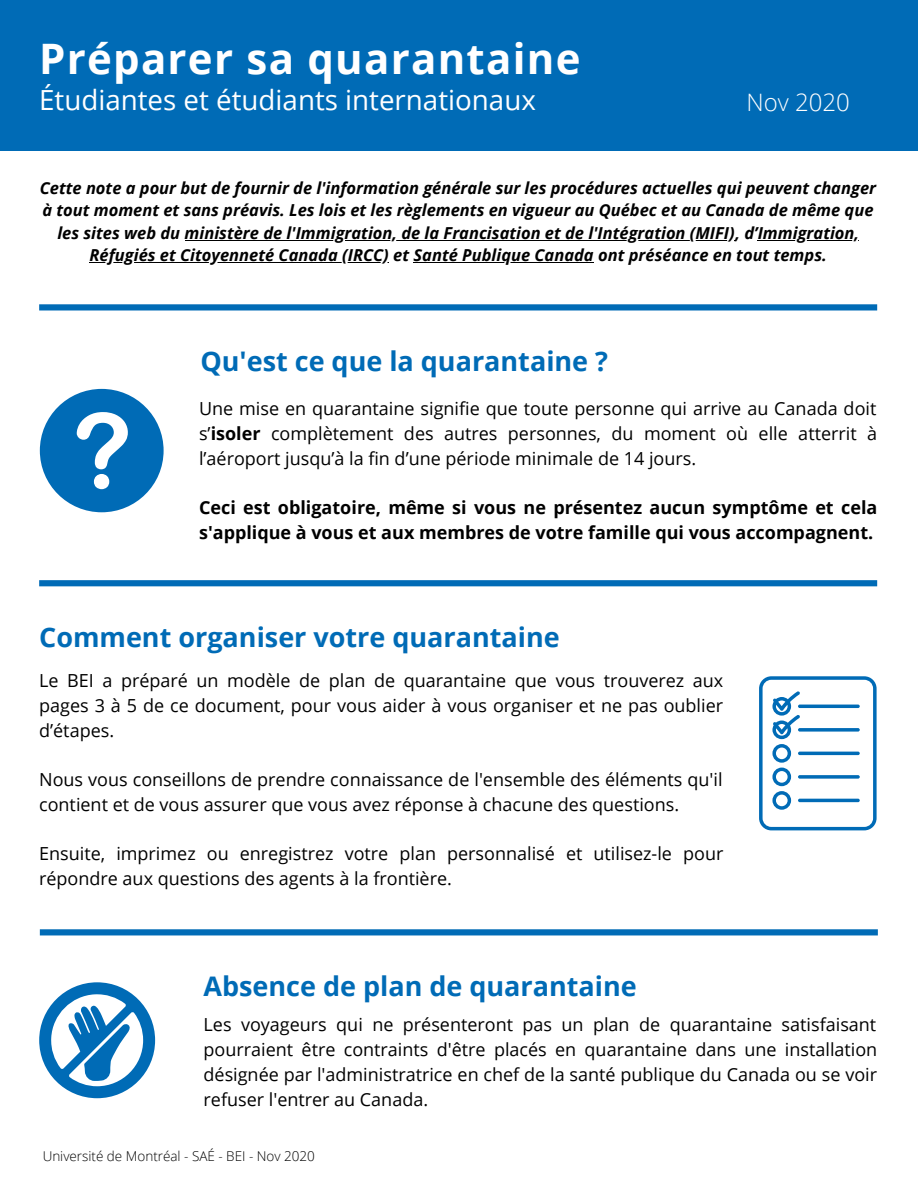
<style>
.page{position:relative;width:918px;height:1188px;background:#fff}
.page>*{position:absolute;margin:0;border:0;box-sizing:border-box;transform-origin:0 0}
.t1{font:700 42px "Open Sans";letter-spacing:.03em;color:#fff}
.t2{font:27.75px "Open Sans";color:#fff}
.t3{font:700 27px "Open Sans";color:#006bb6}
.t4{font:300 24px "Open Sans";color:#fff}
.t5{font:18px/24.8px "Open Sans";color:#000;text-align:justify}
.t6{font:700 18px/24.8px "Open Sans";color:#000}
.t7{font:italic 700 16.5px/22.5px "Open Sans";color:#000;text-align:center}
.t8{font:300 13.5px "Open Sans";color:#000}
.s1{font-weight:700}
</style>
<div class="page">
<div style="left:0;top:0;width:917px;height:150px;background:#006bb6"></div>
<div style="left:40px;top:389px;width:124px;height:123px;background:#006bb6;border-radius:50%"></div>
<svg style="left:77px;top:412px;width:51px;height:77px"></svg>
<svg style="left:39px;top:304px;width:838px;height:7px;background:#1d7bbe"></svg>
<hr style="left:185px;top:240px;width:551px;height:1px;background:#000">
<hr style="left:758px;top:240px;width:101px;height:1px;background:#000">
<hr style="left:90px;top:262px;width:299px;height:1px;background:#000">
<hr style="left:414px;top:262px;width:180px;height:1px;background:#000">
<svg style="left:39px;top:580px;width:838px;height:6px;background:#076fb8"></svg>
<svg style="left:759px;top:676px;width:118px;height:154px"></svg>
<svg style="left:39px;top:982px;width:116px;height:116px"></svg>
<svg style="left:40px;top:929px;width:838px;height:6px;background:#0c72b9"></svg>
<h1 class="t1" style="left:39px;top:29px;width:543px">Préparer sa quarantaine</h1>
<h2 class="t2" style="left:39px;top:81px;width:498px">Étudiantes et étudiants internationaux</h2>
<h3 class="t4" style="left:746px;top:86px;width:105px">Nov 2020</h3>
<p class="t7" style="left:40px;top:176px;width:838px">Cette note a pour but de fournir de l'information générale sur les procédures actuelles qui peuvent changer à tout moment et sans préavis. Les lois et les règlements en vigueur au Québec et au Canada de même que les sites web du ministère de l'Immigration, de la Francisation et de l'Intégration (MIFI), d’Immigration, Réfugiés et Citoyenneté Canada (IRCC) et Santé Publique Canada ont préséance en tout temps.</p>
<h3 class="t3" style="left:200px;top:342px;width:409px">Qu'est ce que la quarantaine ?</h3>
<p class="t5" style="left:199px;top:396px;width:680px">Une mise en quarantaine signifie que toute personne qui arrive au Canada doit s’<span class="s1">isoler</span> complètement des autres personnes, du moment où elle atterrit à l’aéroport jusqu’à la fin d’une période minimale de 14 jours.</p>
<p class="t6" style="left:199px;top:495px;width:680px">Ceci est obligatoire, même si vous ne présentez aucun symptôme et cela s'applique à vous et aux membres de votre famille qui vous accompagnent.</p>
<h3 class="t3" style="left:39px;top:618px;width:522px">Comment organiser votre quarantaine</h3>
<p class="t5" style="left:39px;top:668px;width:686px">Le BEI a préparé un modèle de plan de quarantaine que vous trouverez aux pages 3 à 5 de ce document, pour vous aider à vous organiser et ne pas oublier d’étapes.</p>
<p class="t5" style="left:39px;top:767px;width:685px">Nous vous conseillons de prendre connaissance de l'ensemble des éléments qu'il contient et de vous assurer que vous avez réponse à chacune des questions.</p>
<p class="t5" style="left:39px;top:841px;width:686px">Ensuite, imprimez ou enregistrez votre plan personnalisé et utilisez-le pour répondre aux questions des agents à la frontière.</p>
<h3 class="t3" style="left:204px;top:967px;width:435px">Absence de plan de quarantaine</h3>
<p class="t5" style="left:204px;top:1012px;width:675px">Les voyageurs qui ne présenteront pas un plan de quarantaine satisfaisant pourraient être contraints d'être placés en quarantaine dans une installation désignée par l'administratrice en chef de la santé publique du Canada ou se voir refuser l'entrer au Canada.</p>
<p class="t8" style="left:43px;top:1147px;width:274px">Université de Montréal - SAÉ - BEI - Nov 2020</p>
</div>
